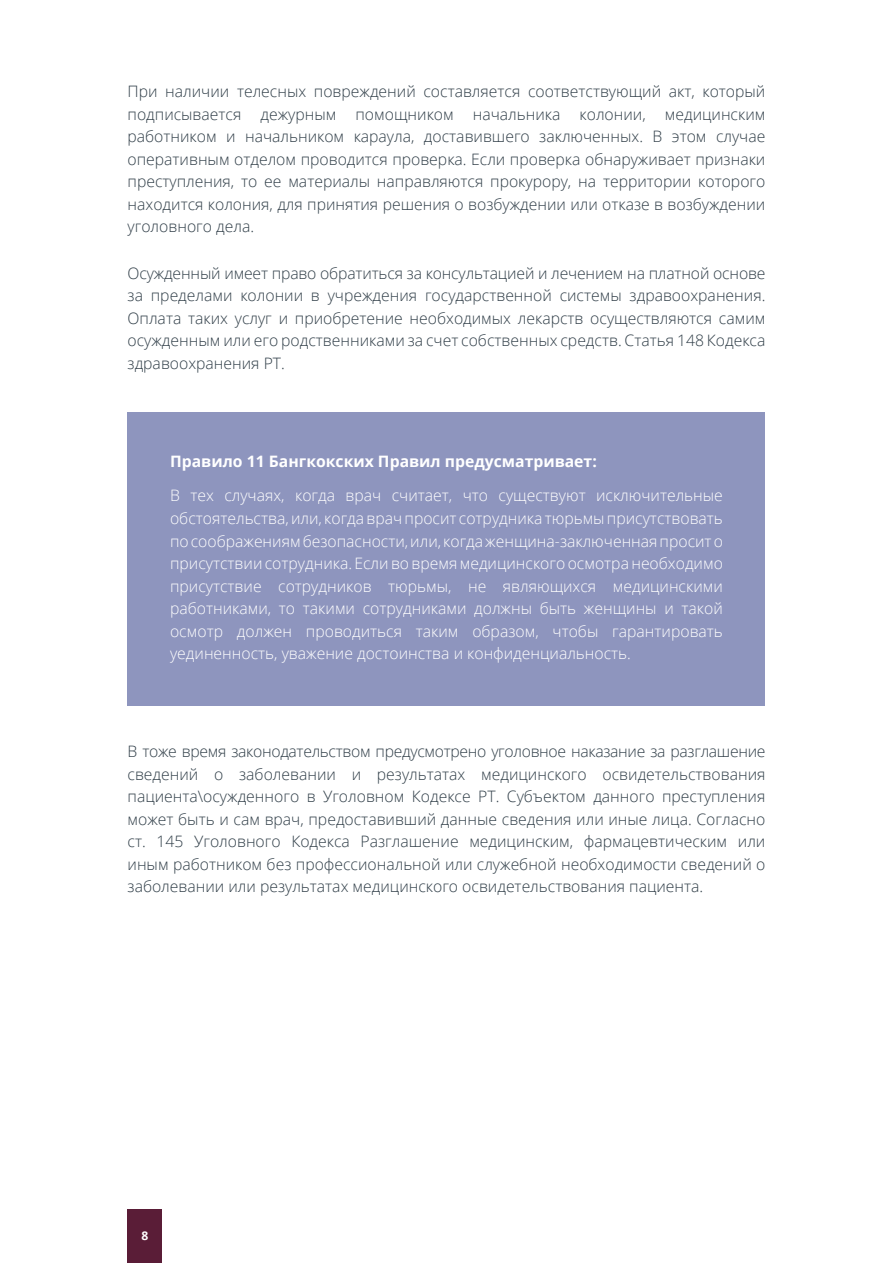
<style>
.page{position:relative;width:893px;height:1263px;background:#fff}
.page>*{position:absolute;margin:0;border:0;box-sizing:border-box;transform-origin:0 0}
.t1{font:300 15.75px/22.5px "Open Sans";color:#2f3d47;text-align:justify}
.t2{font:300 15.75px/22.5px "Open Sans";color:#fff;text-align:justify}
.t3{font:700 15.75px "Open Sans";color:#fff}
.t4{font:700 12px "Open Sans";color:#fff}
</style>
<div class="page">
<div style="left:128px;top:1209px;width:34px;height:54px;background:#5a1d37"></div>
<div style="left:128px;top:412px;width:637px;height:101px;background:#8e95be"></div>
<div style="left:128px;top:447px;width:637px;height:258px;background:#8e95be"></div>
<p class="t1" style="left:128px;top:80px;width:639px">При наличии телесных повреждений составляется соответствующий акт, который подписывается дежурным помощником начальника колонии, медицинским работником и начальником караула, доставившего заключенных. В этом случае оперативным отделом проводится проверка. Если проверка обнаруживает признаки преступления, то ее материалы направляются прокурору, на территории которого находится колония, для принятия решения о возбуждении или отказе в возбуждении уголовного дела.</p>
<p class="t1" style="left:128px;top:261px;width:639px">Осужденный имеет право обратиться за консультацией и лечением на платной основе за пределами колонии в учреждения государственной системы здравоохранения.<br>Оплата таких услуг и приобретение необходимых лекарств осуществляются самим осужденным или его родственниками за счет собственных средств. Статья 148 Кодекса здравоохранения РТ.</p>
<p class="t3" style="left:170px;top:450px;width:428px">Правило 11 Бангкокских Правил предусматривает:</p>
<p class="t2" style="left:170px;top:484px;width:554px">В тех случаях, когда врач считает, что существуют исключительные обстоятельства, или, когда врач просит сотрудника тюрьмы присутствовать по соображениям безопасности, или, когда женщина-заключенная просит о присутствии сотрудника. Если во время медицинского осмотра необходимо присутствие сотрудников тюрьмы, не являющихся медицинскими работниками, то такими сотрудниками должны быть женщины и такой осмотр должен проводиться таким образом, чтобы гарантировать уединенность, уважение достоинства и конфиденциальность.</p>
<p class="t1" style="left:128px;top:740px;width:639px">В тоже время законодательством предусмотрено уголовное наказание за разглашение сведений о заболевании и результатах медицинского освидетельствования пациента\осужденного в Уголовном Кодексе РТ. Субъектом данного преступления может быть и сам врач, предоставивший данные сведения или иные лица. Согласно ст. 145 Уголовного Кодекса Разглашение медицинским, фармацевтическим или иным работником без профессиональной или служебной необходимости сведений о заболевании или результатах медицинского освидетельствования пациента.</p>
<p class="t4" style="left:141px;top:1227px;width:8px">8</p>
</div>
